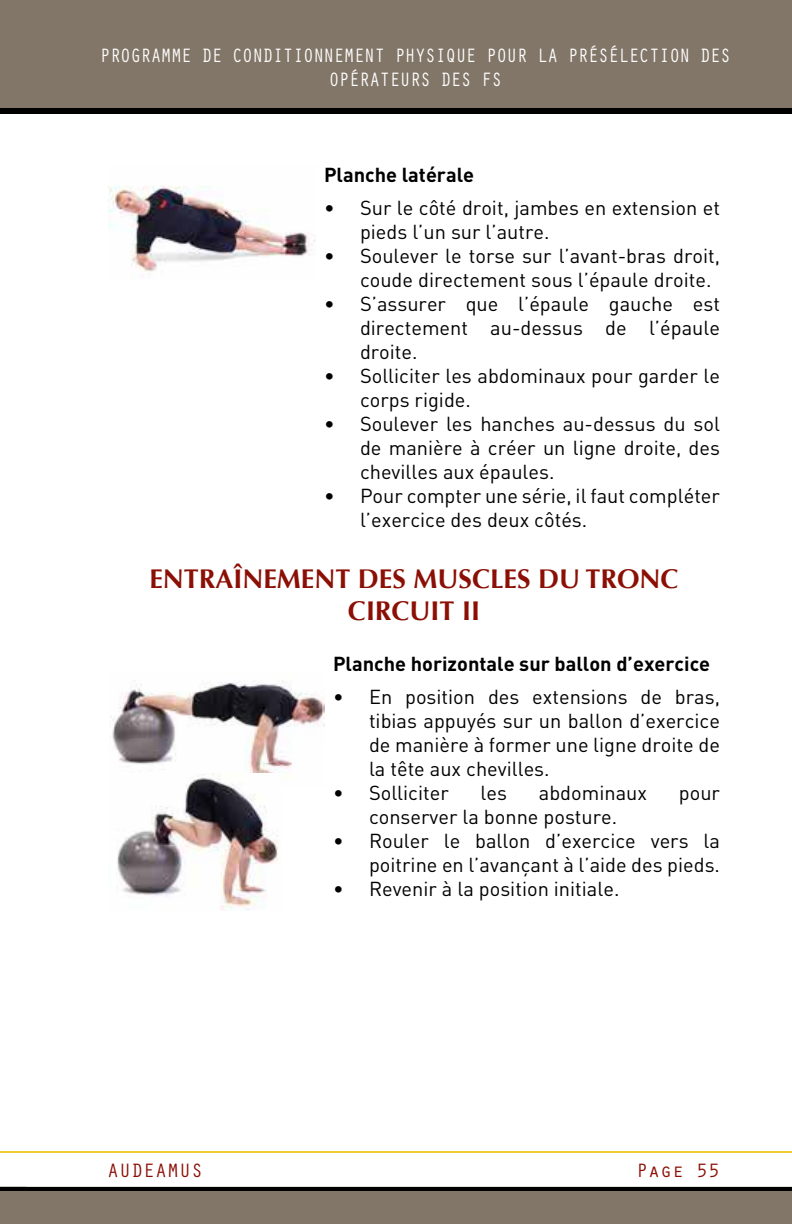
<style>
.page{position:relative;width:792px;height:1224px;background:#fff}
.page>*{position:absolute;margin:0;border:0;box-sizing:border-box;transform-origin:0 0}
.t1{font:700 27px/32px "Optima";color:#8b0f04;text-align:center}
.t2{font:20px/24px "DIN";color:#000}
.t3{font:20px/24px "Orator Std";letter-spacing:-.035em;color:#fff;text-align:center;scale:.9 1}
.t4{font:700 20px "DIN";color:#000}
.t5{font:20px "Orator Std";color:#8b0f04}
</style>
<div class="page">
<div style="left:0;top:108px;width:792px;height:6px;background:#000"></div>
<div style="left:0;top:1187px;width:792px;height:8px;background:#000"></div>
<div style="left:0;top:1191px;width:792px;height:33px;background:#827668"></div>
<div style="left:0;top:0;width:792px;height:108px;background:#827668"></div>
<hr style="left:0;top:1151px;width:792px;height:2px;background:#f2cc31">
<img style="left:108px;top:186px;width:208px;height:91px">
<img style="left:110px;top:681px;width:215px;height:97px">
<img style="left:110px;top:774px;width:172px;height:136px">
<p class="t3" style="left:100px;top:43px;width:703px">PROGRAMME DE CONDITIONNEMENT PHYSIQUE POUR LA PRÉSÉLECTION DES<br>OPÉRATEURS DES FS</p>
<p class="t4" style="left:324px;top:162px;width:152px">Planche latérale</p>
<p class="t2" style="left:360px;top:196px;width:361px;text-indent:-36px">• Sur le côté droit, jambes en extension et pieds l’un sur l’autre.</p>
<p class="t2" style="left:360px;top:244px;width:361px;text-indent:-36px">• Soulever le torse sur l’avant-bras droit, coude directement sous l’épaule droite.</p>
<p class="t2" style="left:360px;top:292px;width:361px;text-align:justify;text-indent:-36px">• S’assurer que l’épaule gauche est directement au-dessus de l’épaule droite.</p>
<p class="t2" style="left:360px;top:364px;width:361px;text-indent:-36px">• Solliciter les abdominaux pour garder le corps rigide.</p>
<p class="t2" style="left:360px;top:412px;width:362px;text-align:justify;text-indent:-36px">• Soulever les hanches au-dessus du sol de manière à créer un ligne droite, des chevilles aux épaules.</p>
<p class="t2" style="left:360px;top:484px;width:361px;text-indent:-36px">• Pour compter une série, il faut compléter l’exercice des deux côtés.</p>
<h1 class="t1" style="left:149px;top:563px;width:531px">ENTRAÎNEMENT DES MUSCLES DU TRONC<br>CIRCUIT II</h1>
<p class="t4" style="left:333px;top:651px;width:379px">Planche horizontale sur ballon d’exercice</p>
<p class="t2" style="left:369px;top:684px;width:353px;text-align:justify;text-indent:-36px">• En position des extensions de bras, tibias appuyés sur un ballon d’exercice de manière à former une ligne droite de la tête aux chevilles.</p>
<p class="t2" style="left:333px;top:780px;width:117px">• Solliciter</p>
<p class="t2" style="left:481px;top:780px;width:28px">les</p>
<p class="t2" style="left:539px;top:780px;width:110px">abdominaux</p>
<p class="t2" style="left:679px;top:780px;width:43px">pour</p>
<p class="t2" style="left:369px;top:804px;width:250px">conserver la bonne posture.</p>
<p class="t2" style="left:333px;top:828px;width:388px;text-align:right">• Rouler le ballon d’exercice vers la poitrine en l’avançant à l’aide des pieds.</p>
<p class="t2" style="left:333px;top:876px;width:288px">• Revenir à la position initiale.</p>
<p class="t5" style="left:107px;top:1156px;width:97px">AUDEAMUS</p>
<p class="t5" style="left:636px;top:1156px;width:85px">Page 55</p>
</div>
